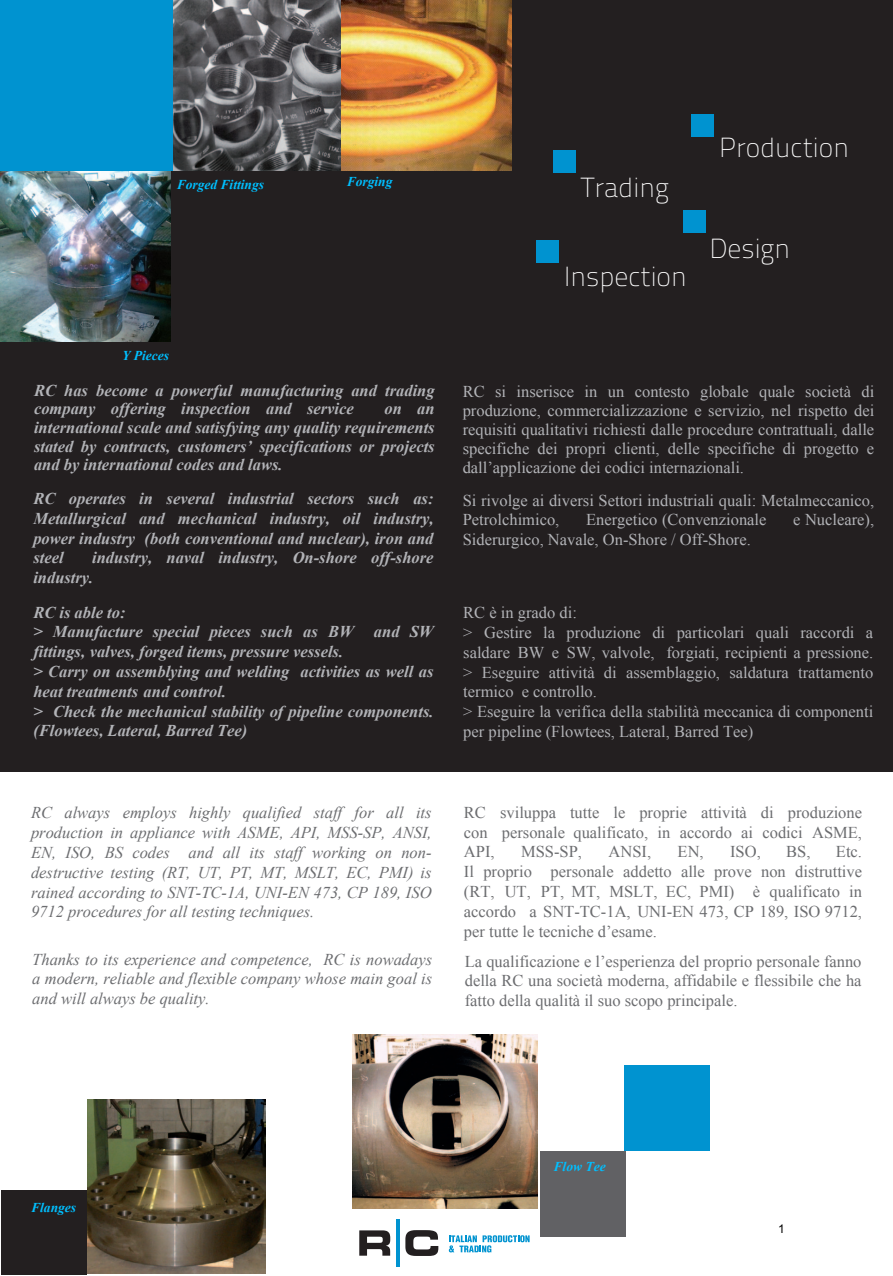
<style>
.page{position:relative;width:893px;height:1276px;background:#fff}
.page>*{position:absolute;margin:0;border:0;box-sizing:border-box;transform-origin:0 0}
.t1{font:27.6px "Titillium Text 25 L 1 wt";color:#fff}
.t2{font:16.5px/19.8px "Times New Roman";color:#b2b3b7}
.t3{font:italic 700 16.5px/19.8px "Times New Roman";color:#b2b3b7}
.t4{font:italic 16.5px/19.8px "Times New Roman";color:#6c6d70;text-align:justify}
.t5{font:16.5px/19.8px "Times New Roman";color:#6c6d70;text-align:justify}
.t6{font:16.5px/19.8px "Times New Roman";color:#6c6d70;text-align:justify}
.t7{font:italic 700 13.5px "Times New Roman";color:#00bfff}
.t8{font:12px "Arial";color:#000}
.s1{font-style:inherit}
</style>
<div class="page">
<div style="left:0;top:0;width:893px;height:771px;background:#231f20"></div>
<img style="left:0;top:171px;width:171px;height:170px">
<img style="left:173px;top:0;width:339px;height:171px">
<div style="left:0;top:0;width:172px;height:171px;background:#0093d0"></div>
<div style="left:2px;top:1190px;width:85px;height:84px;background:#231f20"></div>
<div style="left:624px;top:1065px;width:85px;height:85px;background:#0093d0"></div>
<div style="left:683px;top:210px;width:23px;height:22px;background:#0093d0"></div>
<div style="left:691px;top:114px;width:23px;height:22px;background:#0093d0"></div>
<div style="left:536px;top:240px;width:22px;height:23px;background:#0093d0"></div>
<div style="left:553px;top:150px;width:23px;height:23px;background:#0093d0"></div>
<div style="left:541px;top:1151px;width:85px;height:86px;background:#616164"></div>
<svg style="left:449px;top:1235px;width:81px;height:17px"></svg>
<svg style="left:359px;top:1230px;width:31px;height:25px"></svg>
<svg style="left:405px;top:1230px;width:33px;height:26px"></svg>
<hr style="left:396px;top:1219px;width:4px;height:48px;background:#0093d0">
<img style="left:88px;top:1099px;width:178px;height:174px">
<img style="left:353px;top:1035px;width:184px;height:173px">
<p class="t7" style="left:177px;top:175px;width:89px">Forged Fittings</p>
<p class="t7" style="left:347px;top:172px;width:47px">Forging</p>
<p class="t7" style="left:122px;top:346px;width:48px">Y Pieces</p>
<p class="t3" style="left:34px;top:380px;width:402px;line-height:18.6px"><span class="s1">R</span>C has become a powerful manufacturing and trading company offering inspection and service</p>
<p class="t3" style="left:34px;top:399px;width:402px;line-height:18.6px;text-align:justify;text-indent:350px">on an international scale and satisfying any quality requirements stated by contracts, customers’ specifications or projects and by international codes and laws.</p>
<p class="t3" style="left:33px;top:488px;width:402px;text-align:justify">RC operates in several industrial sectors such as:<br>Metallurgical and mechanical industry, oil industry, power industry (both conventional and nuclear), iron and steel</p>
<p class="t3" style="left:33px;top:547px;width:402px;text-indent:59px">industry, naval industry, On-shore off-shore industry.</p>
<p class="t3" style="left:33px;top:601px;width:402px">RC is able to:<br>&gt; Manufacture special pieces such as BW and SW fittings, valves, forged items, pressure vessels<span class="s1">.<br></span>&gt; Carry on assemblying and welding activities as well as heat treatments and control.<br>&gt; Check the mechanical stability of pipeline components. (Flowtees, Lateral, Barred Tee)</p>
<p class="t4" style="left:31px;top:802px;width:402px">RC always employs highly qualified staff for all its production in appliance with ASME, API, MSS-SP, ANSI, EN, ISO, BS codes and all its staff working on non&shy;destructive testing (RT, UT, PT, MT, MSLT, EC, PMI) is rained according to SNT-TC-1A, UNI-EN 473, CP 189, ISO 9712 procedures for all testing techniques.</p>
<p class="t4" style="left:32px;top:949px;width:401px">Thanks to its experience and competence, RC is nowadays a modern, reliable and flexible company whose main goal is and will always be quality.</p>
<h1 class="t1" style="left:581px;top:167px;width:90px">Trading</h1>
<h1 class="t1" style="left:564px;top:256px;width:124px">Inspection</h1>
<h1 class="t1" style="left:719px;top:128px;width:131px">Production</h1>
<h1 class="t1" style="left:709px;top:228px;width:82px">Design</h1>
<p class="t2" style="left:463px;top:382px;width:413px;line-height:18.9px;text-align:justify">RC si inserisce in un contesto globale quale società di produzione, commercializzazione e servizio, nel rispetto dei requisiti qualitativi richiesti dalle procedure contrattuali, dalle specifiche dei propri clienti, delle specifiche di progetto e dall’applicazione dei codici internazionali.</p>
<p class="t2" style="left:463px;top:490px;width:413px">Si rivolge ai diversi Settori industriali quali: Metalmeccanico,<br>Petrolchimico,</p>
<p class="t2" style="left:586px;top:509px;width:182px">Energetico (Convenzionale</p>
<p class="t2" style="left:793px;top:509px;width:83px">e Nucleare),</p>
<p class="t2" style="left:463px;top:529px;width:290px">Siderurgico, Navale, On-Shore / Off-Shore.</p>
<p class="t2" style="left:463px;top:602px;width:411px">RC è in grado di:<br>&gt; Gestire la produzione di particolari quali raccordi a saldare BW e SW, valvole, forgiati, recipienti a pressione. &gt; Eseguire attività di assemblaggio, saldatura trattamento termico e controllo.<br>&gt; Eseguire la verifica della stabilità meccanica di componenti per pipeline (Flowtees, Lateral, Barred Tee)</p>
<p class="t6" style="left:464px;top:802px;width:400px">RC sviluppa tutte le proprie attività di produzione con personale qualificato, in accordo ai codici ASME, API,</p>
<p class="t6" style="left:521px;top:842px;width:62px">MSS-SP,</p>
<p class="t6" style="left:608px;top:842px;width:44px">ANSI,</p>
<p class="t6" style="left:678px;top:842px;width:28px">EN,</p>
<p class="t6" style="left:730px;top:842px;width:32px">ISO,</p>
<p class="t6" style="left:786px;top:842px;width:26px">BS,</p>
<p class="t6" style="left:836px;top:842px;width:28px">Etc.</p>
<p class="t5" style="left:464px;top:861px;width:400px">Il proprio personale addetto alle prove non distruttive (RT, UT, PT, MT, MSLT, EC, PMI) è qualificato in accordo a SNT-TC-1A, UNI-EN 473, CP 189, ISO 9712, per tutte le tecniche d’esame.</p>
<p class="t5" style="left:465px;top:951px;width:398px">La qualificazione e l’esperienza del proprio personale fanno della RC una società moderna, affidabile e flessibile che ha fatto della qualità il suo scopo principale.</p>
<p class="t7" style="left:31px;top:1198px;width:47px">Flanges</p>
<p class="t7" style="left:554px;top:1157px;width:54px">Flow Tee</p>
<p class="t8" style="left:778px;top:1220px;width:8px">1</p>
</div>
